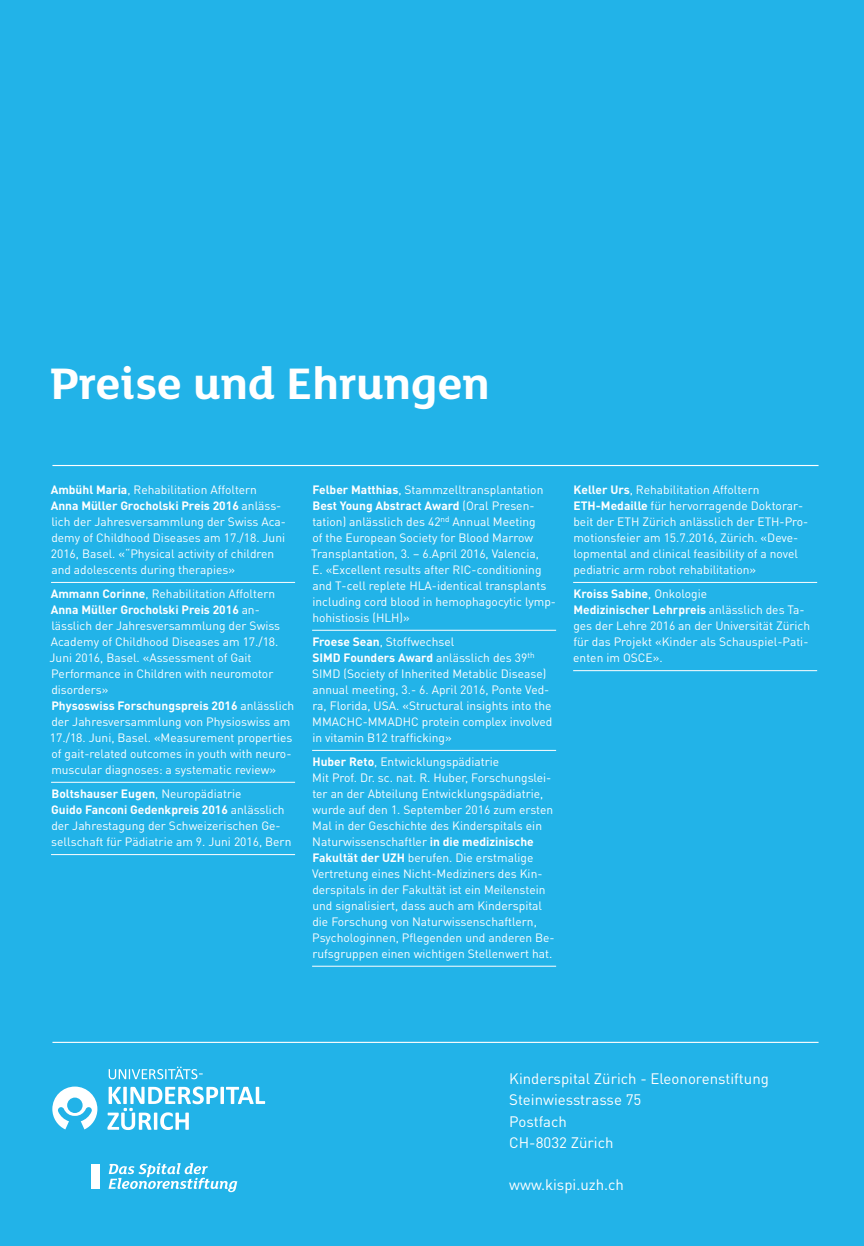
<style>
.page{position:relative;width:864px;height:1246px;background:#fff}
.page>*{position:absolute;margin:0;border:0;box-sizing:border-box;transform-origin:0 0}
.t1{font:700 48px "FS Lola";color:#fff}
.t2{font:15px/21.3px "DIN Pro";color:#fff}
.t3{font:12px/15.9px "DIN Pro";color:#fff}
.s1{font-weight:700}
</style>
<div class="page">
<div style="left:0;top:0;width:863px;height:1246px;background:#22b3e8"></div>
<div style="left:91px;top:1164px;width:9px;height:25px;background:#fff"></div>
<svg style="left:108px;top:1163px;width:129px;height:29px"></svg>
<svg style="left:107px;top:1086px;width:158px;height:44px"></svg>
<svg style="left:109px;top:1066px;width:94px;height:13px"></svg>
<svg style="left:52px;top:1086px;width:45px;height:43px"></svg>
<hr style="left:52px;top:1042px;width:766px;height:1px;background:#fff">
<hr style="left:52px;top:465px;width:766px;height:1px;background:#fff">
<hr style="left:51px;top:582px;width:244px;height:1px;background:#fff">
<hr style="left:51px;top:782px;width:244px;height:1px;background:#fff">
<hr style="left:51px;top:854px;width:244px;height:1px;background:#fff">
<hr style="left:312px;top:630px;width:244px;height:1px;background:#fff">
<hr style="left:312px;top:750px;width:244px;height:1px;background:#fff">
<hr style="left:312px;top:966px;width:244px;height:1px;background:#fff">
<hr style="left:573px;top:582px;width:243px;height:1px;background:#fff">
<hr style="left:573px;top:670px;width:243px;height:1px;background:#fff">
<h1 class="t1" style="left:50px;top:350px;width:440px">Preise und Ehrungen</h1>
<p class="t3" style="left:51px;top:481px;width:237px"><span class="s1">Ambühl Maria</span>, Rehabilitation Affoltern <span class="s1">Anna Müller Grocholski Preis 2016</span> anläss&shy;lich der Jahresversammlung der Swiss Aca&shy;demy of Childhood Diseases am 17./18. Juni 2016, Basel. «“Physical activity of children and adolescents during therapies»</p>
<p class="t3" style="left:50px;top:585px;width:246px"><span class="s1">Ammann Corinne</span>, Rehabilitation Affoltern <span class="s1">Anna Müller Grocholski Preis 2016</span> an&shy;lässlich der Jahresversammlung der Swiss Academy of Childhood Diseases am 17./18.<br>Juni 2016, Basel. «Assessment of Gait Performance in Children with neuromotor disorders»<br><span class="s1">Physoswiss Forschungspreis 2016</span> anlässlich der Jahresversammlung von Physioswiss am 17./18. Juni, Basel. «Measurement properties of gait-related outcomes in youth with neuro&shy;muscular diagnoses: a systematic review»</p>
<p class="t3" style="left:51px;top:785px;width:241px"><span class="s1">Boltshauser Eugen</span>, Neuropädiatrie<br><span class="s1">Guido Fanconi Gedenkpreis 2016</span> anlässlich der Jahrestagung der Schweizerischen Ge&shy;sellschaft für Pädiatrie am 9. Juni 2016, Bern</p>
<p class="t3" style="left:311px;top:481px;width:246px"><span class="s1">Felber Matthias</span>, Stammzelltransplantation <span class="s1">Best Young Abstract Award</span> (Oral Presen&shy;tation) anlässlich des 42<sup>nd</sup> Annual Meeting<br>of the European Society for Blood Marrow Transplantation, 3. – 6.April 2016, Valencia,<br>E. «Excellent results after RIC-conditioning and T-cell replete HLA-identical transplants including cord blood in hemophagocytic lymp&shy;hohistiosis (HLH)»</p>
<p class="t3" style="left:312px;top:633px;width:242px"><span class="s1">Froese Sean</span>, Stoffwechsel<br><span class="s1">SIMD Founders Award</span> anlässlich des 39<sup>th </sup>SIMD (Society of Inherited Metablic Disease) annual meeting, 3.- 6. April 2016, Ponte Ved&shy;ra, Florida, USA. «Structural insights into the MMACHC-MMADHC protein complex involved in vitamin B12 trafficking»</p>
<p class="t3" style="left:312px;top:753px;width:244px"><span class="s1">Huber Reto</span>, Entwicklungspädiatrie<br>Mit Prof. Dr. sc. nat. R. Huber, Forschungslei&shy;ter an der Abteilung Entwicklungspädiatrie, wurde auf den 1. September 2016 zum ersten Mal in der Geschichte des Kinderspitals ein Naturwissenschaftler <span class="s1">in die medizinische Fakultät der UZH</span> berufen. Die erstmalige Vertretung eines Nicht-Mediziners des Kin&shy;derspitals in der Fakultät ist ein Meilenstein und signalisiert, dass auch am Kinderspital die Forschung von Naturwissenschaftlern, Psychologinnen, Pflegenden und anderen Be&shy;rufsgruppen einen wichtigen Stellenwert hat.</p>
<p class="t3" style="left:573px;top:481px;width:236px"><span class="s1">Keller Urs</span>, Rehabilitation Affoltern <span class="s1">ETH-Medaille</span> für hervorragende Doktorar&shy;beit der ETH Zürich anlässlich der ETH-Pro&shy;motionsfeier am 15.7.2016, Zürich. «Deve&shy;lopmental and clinical feasibility of a novel pediatric arm robot rehabilitation»</p>
<p class="t3" style="left:573px;top:585px;width:238px"><span class="s1">Kroiss Sabine</span>, Onkologie<br><span class="s1">Medizinischer Lehrpreis</span> anlässlich des Ta&shy;ges der Lehre 2016 an der Universität Zürich für das Projekt «Kinder als Schauspiel-Pati&shy;enten im OSCE».</p>
<p class="t2" style="left:509px;top:1067px;width:261px">Kinderspital Zürich - Eleonorenstiftung<br>Steinwiesstrasse 75<br>Postfach<br>CH-8032 Zürich</p>
<p class="t2" style="left:509px;top:1174px;width:116px">www.kispi.uzh.ch</p>
</div>
